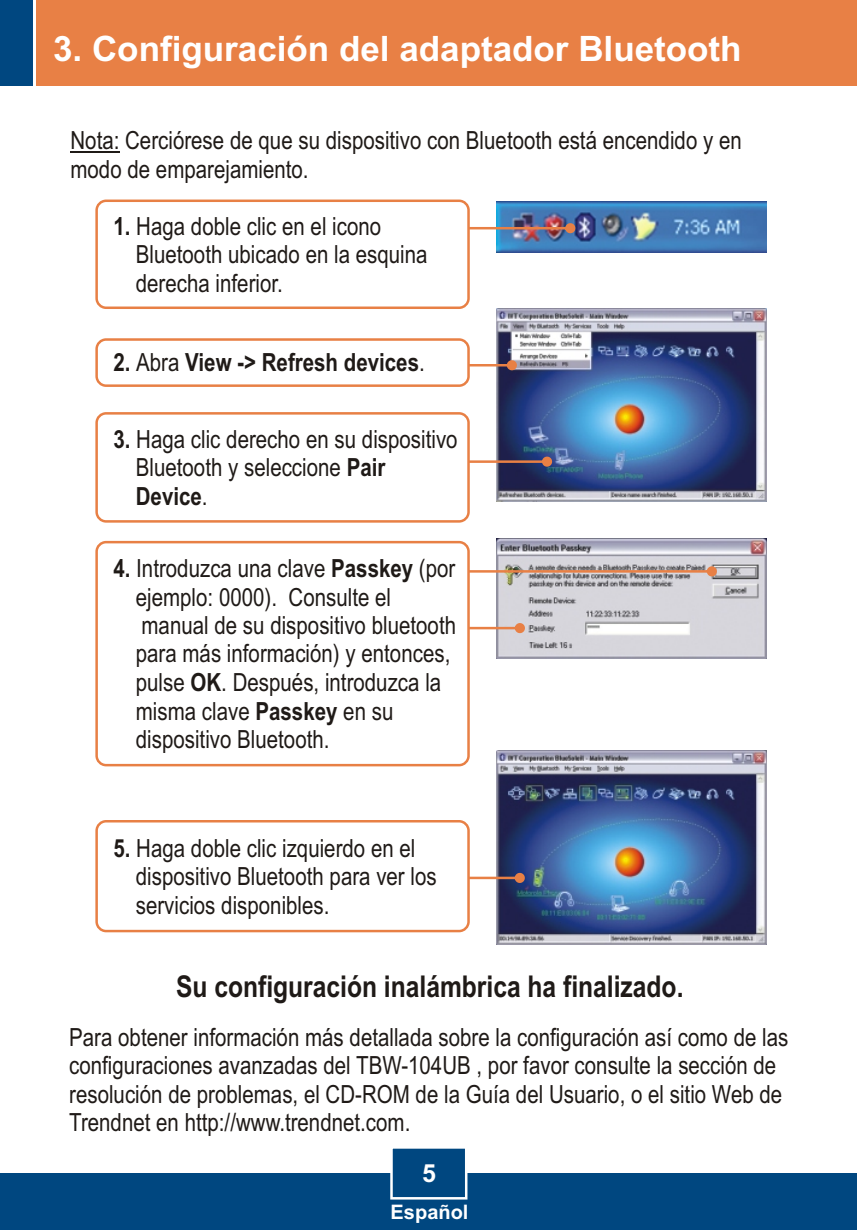
<style>
.page{position:relative;width:857px;height:1230px;background:#fff}
.page>*{position:absolute;margin:0;border:0;box-sizing:border-box;transform-origin:0 0}
.t1{font:700 35px "Arial";color:#fff}
.t2{font:700 30px "Arial Narrow";color:#1f1a17}
.t3{font:25px/28.2px "Arial Narrow";color:#1f1a17}
.t4{font:700 25px "Arial Narrow";color:#1f1a17}
.t5{font:700 25px "Arial";color:#fff}
.t6{font:700 20px "Arial";color:#fff}
.s1{font-weight:700}
.s2{font-weight:400}
</style>
<div class="page">
<div style="left:0;top:1172px;width:857px;height:57px;background:#004780"></div>
<div style="left:36px;top:0;width:821px;height:85px;background:#e88045"></div>
<div style="left:0;top:0;width:33px;height:85px;background:#004780"></div>
<svg style="left:389px;top:1148px;width:80px;height:52px"></svg>
<img style="left:496px;top:750px;width:270px;height:194px">
<img style="left:496px;top:201px;width:270px;height:51px">
<img style="left:496px;top:308px;width:270px;height:194px">
<img style="left:496px;top:538px;width:270px;height:120px">
<svg style="left:470px;top:223px;width:105px;height:10px"></svg>
<svg style="left:470px;top:566px;width:247px;height:10px;background:#b99d8e"></svg>
<svg style="left:470px;top:623px;width:55px;height:10px"></svg>
<svg style="left:470px;top:872px;width:55px;height:10px"></svg>
<svg style="left:470px;top:360px;width:47px;height:10px"></svg>
<svg style="left:470px;top:456px;width:82px;height:10px"></svg>
<div style="left:95px;top:199px;width:375px;height:110px;background:#fff;border:3px solid #e88045;border-radius:9px"></div>
<div style="left:95px;top:412px;width:375px;height:110px;background:#fff;border:3px solid #e88045;border-radius:9px"></div>
<div style="left:95px;top:541px;width:375px;height:225px;background:#fff;border:3px solid #e88045;border-radius:9px"></div>
<div style="left:95px;top:819px;width:375px;height:113px;background:#fff;border:3px solid #e88045;border-radius:9px"></div>
<div style="left:95px;top:338px;width:375px;height:49px;background:#fff;border:3px solid #e88045;border-radius:9px"></div>
<hr style="left:70px;top:152px;width:49px;height:1px;background:#1f1a17">
<h1 class="t1" style="left:53px;top:35px;width:690px">3. Configuración del adaptador Bluetooth</h1>
<p class="t3" style="left:70px;top:129px;width:673px">Nota: Cerciórese de que su dispositivo con Bluetooth está encendido y en modo de emparejamiento.</p>
<p class="t3" style="left:136px;top:214px;width:293px;text-indent:-22px"><span class="s1">1.</span> Haga doble clic en el icono<br>Bluetooth ubicado en la esquina derecha inferior.</p>
<p class="t4" style="left:113px;top:353px;width:313px">2. <span class="s2">Abra</span> View -&gt; Refresh devices<span class="s2">.</span></p>
<p class="t3" style="left:136px;top:427px;width:323px;text-indent:-22px"><span class="s1">3.</span> Haga clic derecho en su dispositivo<br>Bluetooth y seleccione <span class="s1">Pair<br>Device</span>.</p>
<p class="t3" style="left:136px;top:556px;width:322px;text-indent:-22px"><span class="s1">4.</span> Introduzca una clave <span class="s1">Passkey</span> (por ejemplo: 0000). Consulte el manual de su dispositivo bluetooth para más información) y entonces, pulse <span class="s1">OK</span>. Después, introduzca la misma clave <span class="s1">Passkey</span> en su dispositivo Bluetooth.</p>
<p class="t3" style="left:136px;top:836px;width:302px;text-indent:-22px"><span class="s1">5.</span> Haga doble clic izquierdo en el dispositivo Bluetooth para ver los servicios disponibles.</p>
<p class="t2" style="left:176px;top:975px;width:509px">Su configuración inalámbrica ha finalizado.</p>
<p class="t3" style="left:69px;top:1025px;width:721px">Para obtener información más detallada sobre la configuración así como de las configuraciones avanzadas del TBW-104UB , por favor consulte la sección de resolución de problemas, el CD-ROM de la Guía del Usuario, o el sitio Web de Trendnet en http://www.trendnet.com.</p>
<p class="t5" style="left:422px;top:1163px;width:15px">5</p>
<p class="t6" style="left:391px;top:1204px;width:79px">Español</p>
</div>
